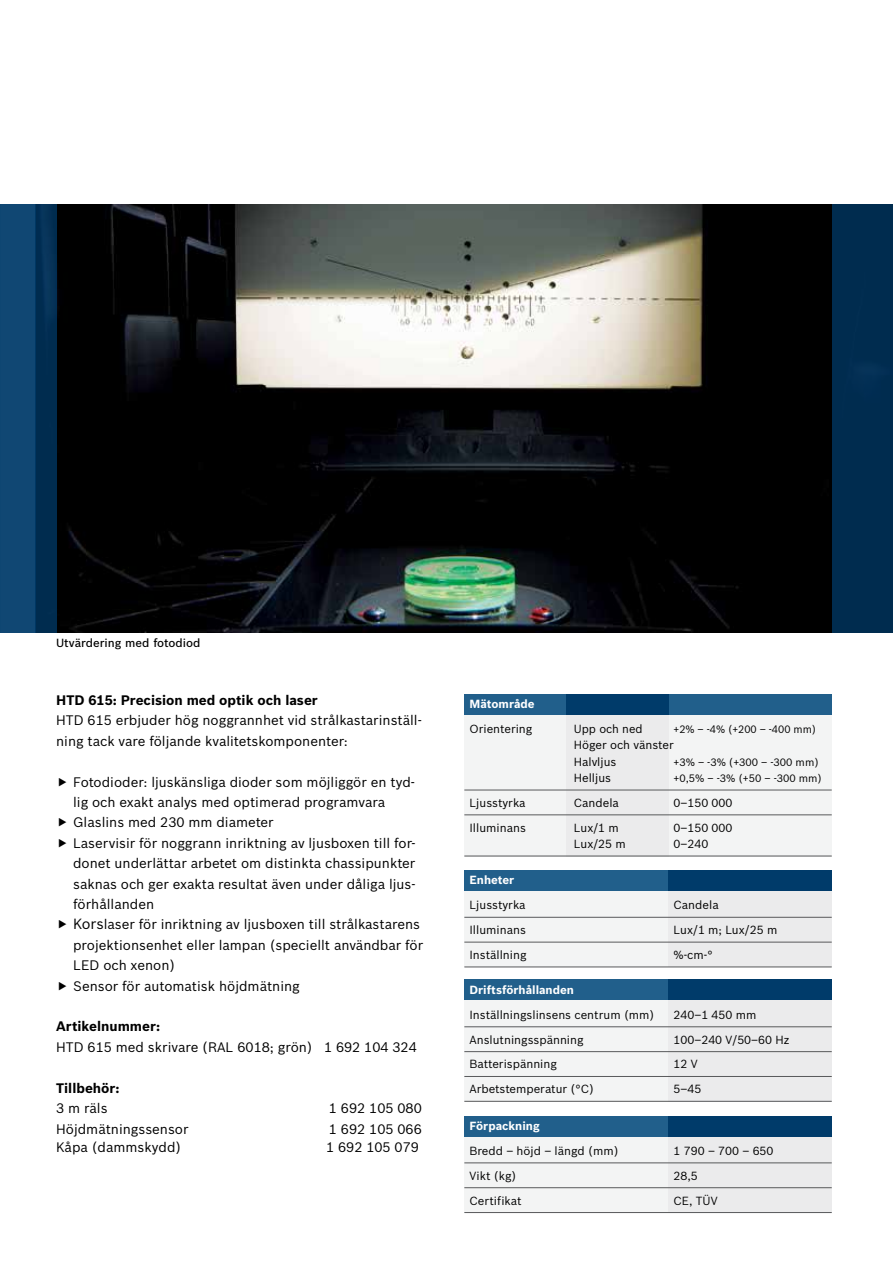
<style>
.page{position:relative;width:893px;height:1263px;background:#fff}
.page>*{position:absolute;margin:0;border:0;box-sizing:border-box;transform-origin:0 0}
.t1{font:13.5px/20.4px "Bosch Sans";color:#000}
.t2{font:700 13.5px "Bosch Sans";color:#000}
.t3{font:11.55px/16.4px "Bosch Sans";color:#000}
.t4{font:700 11.55px "Bosch Sans";color:#fff}
.t5{font:500 11.55px "Bosch Sans";color:#000}
.t6{font:10.5px "Bosch Sans";color:#000}
.s1{font-size:14.4px}
</style>
<div class="page">
<img style="left:56px;top:204px;width:776px;height:429px">
<div style="left:0;top:204px;width:56px;height:429px;background:#002c4f"></div>
<div style="left:0;top:204px;width:36px;height:429px;background:#104773"></div>
<div style="left:464px;top:980px;width:368px;height:122px;background:#f3f4f4"></div>
<div style="left:668px;top:980px;width:164px;height:121px;background:#ebebec"></div>
<div style="left:464px;top:980px;width:212px;height:20px;background:#215f8b"></div>
<div style="left:668px;top:980px;width:164px;height:20px;background:#003b6a"></div>
<hr style="left:464px;top:1026px;width:368px;height:1px;background:#58595b">
<hr style="left:464px;top:1051px;width:368px;height:1px;background:#58595b">
<hr style="left:464px;top:1076px;width:368px;height:1px;background:#58595b">
<hr style="left:464px;top:1101px;width:368px;height:1px;background:#58595b">
<div style="left:464px;top:1116px;width:368px;height:96px;background:#f3f4f4"></div>
<div style="left:668px;top:1116px;width:164px;height:96px;background:#ebebec"></div>
<div style="left:464px;top:1116px;width:200px;height:20px;background:#215f8b"></div>
<div style="left:664px;top:1116px;width:166px;height:20px;background:#215f8b"></div>
<div style="left:668px;top:1116px;width:164px;height:20px;background:#003b6a"></div>
<hr style="left:464px;top:1162px;width:368px;height:1px;background:#58595b">
<hr style="left:464px;top:1187px;width:368px;height:1px;background:#58595b">
<hr style="left:464px;top:1212px;width:368px;height:1px;background:#58595b">
<div style="left:832px;top:204px;width:61px;height:429px;background:#002c4f"></div>
<div style="left:464px;top:694px;width:368px;height:162px;background:#f3f4f4"></div>
<div style="left:566px;top:694px;width:102px;height:162px;background:#ebebec"></div>
<div style="left:464px;top:694px;width:107px;height:20px;background:#215f8b"></div>
<div style="left:664px;top:694px;width:168px;height:20px;background:#215f8b"></div>
<div style="left:566px;top:694px;width:102px;height:20px;background:#003b6a"></div>
<hr style="left:464px;top:790px;width:368px;height:1px;background:#58595b">
<hr style="left:464px;top:814px;width:368px;height:1px;background:#58595b">
<hr style="left:464px;top:856px;width:368px;height:1px;background:#58595b">
<div style="left:464px;top:870px;width:368px;height:97px;background:#f3f4f4"></div>
<div style="left:668px;top:870px;width:164px;height:97px;background:#ebebec"></div>
<div style="left:464px;top:870px;width:204px;height:21px;background:#215f8b"></div>
<div style="left:668px;top:870px;width:164px;height:21px;background:#003b6a"></div>
<hr style="left:464px;top:917px;width:368px;height:1px;background:#58595b">
<hr style="left:464px;top:942px;width:368px;height:1px;background:#58595b">
<hr style="left:464px;top:966px;width:368px;height:1px;background:#58595b">
<p class="t5" style="left:56px;top:635px;width:146px">Utvärdering med fotodiod</p>
<p class="t2" style="left:56px;top:691px;width:263px">HTD 615: Precision med optik och laser</p>
<p class="t1" style="left:56px;top:710px;width:367px">HTD 615 erbjuder hög noggrannhet vid strålkastarinställ&shy;ning tack vare följande kvalitetskomponenter:</p>
<p class="t1" style="left:73px;top:771px;width:352px">Fotodioder: ljuskänsliga dioder som möjliggör en tyd&shy;lig och exakt analys med optimerad programvara Glaslins med 230 mm diameter<br>Laservisir för noggrann inriktning av ljusboxen till for&shy;donet underlättar arbetet om distinkta chassipunkter saknas och ger exakta resultat även under dåliga ljus&shy;förhållanden<br><span class="s1">Kors</span>laser för inriktning av ljusboxen till strålkastarens projektionsenhet eller lampan (speciellt användbar för LED och xenon)<br>Sensor för automatisk höjdmätning</p>
<p class="t2" style="left:56px;top:1018px;width:105px">Artikelnummer:</p>
<p class="t1" style="left:56px;top:1037px;width:362px">HTD 615 med skrivare (RAL 6018; grön) 1 692 104 324</p>
<p class="t2" style="left:56px;top:1079px;width:65px">Tillbehör:</p>
<p class="t1" style="left:56px;top:1098px;width:53px">3 m räls</p>
<p class="t1" style="left:329px;top:1098px;width:94px">1 692 105 080</p>
<p class="t1" style="left:56px;top:1118px;width:134px">Höjdmätningssensor</p>
<p class="t1" style="left:329px;top:1118px;width:94px">1 692 105 066</p>
<p class="t1" style="left:56px;top:1137px;width:127px">Kåpa (dammskydd)</p>
<p class="t1" style="left:326px;top:1137px;width:94px">1 692 105 079</p>
<p class="t4" style="left:469px;top:697px;width:67px">Mätområde</p>
<p class="t3" style="left:469px;top:720px;width:64px">Orientering</p>
<p class="t3" style="left:574px;top:720px;width:70px">Upp och ned</p>
<p class="t6" style="left:674px;top:723px;width:144px">+2% – -4% (+200 – -400 mm)</p>
<p class="t3" style="left:574px;top:737px;width:101px">Höger och vänster<br>Halvljus</p>
<p class="t6" style="left:674px;top:755px;width:147px">+3% – -3% (+300 – -300 mm)</p>
<p class="t3" style="left:574px;top:769px;width:39px">Helljus</p>
<p class="t6" style="left:674px;top:772px;width:150px">+0,5% – -3% (+50 – -300 mm)</p>
<p class="t3" style="left:469px;top:794px;width:58px">Ljusstyrka</p>
<p class="t3" style="left:574px;top:794px;width:47px">Candela</p>
<p class="t3" style="left:674px;top:794px;width:60px">0–150 000</p>
<p class="t3" style="left:469px;top:819px;width:58px">Illuminans</p>
<p class="t3" style="left:574px;top:819px;width:47px">Lux/1 m</p>
<p class="t3" style="left:674px;top:819px;width:60px">0–150 000</p>
<p class="t3" style="left:574px;top:835px;width:53px">Lux/25 m</p>
<p class="t3" style="left:674px;top:835px;width:36px">0–240</p>
<p class="t4" style="left:469px;top:873px;width:46px">Enheter</p>
<p class="t3" style="left:469px;top:897px;width:58px">Ljusstyrka</p>
<p class="t3" style="left:674px;top:897px;width:47px">Candela</p>
<p class="t3" style="left:469px;top:922px;width:58px">Illuminans</p>
<p class="t3" style="left:674px;top:922px;width:105px">Lux/1 m; Lux/25 m</p>
<p class="t3" style="left:469px;top:946px;width:59px">Inställning</p>
<p class="t3" style="left:674px;top:946px;width:40px">%-cm-°</p>
<p class="t4" style="left:469px;top:982px;width:106px">Driftsförhållanden</p>
<p class="t3" style="left:469px;top:1006px;width:186px">Inställningslinsens centrum (mm)</p>
<p class="t3" style="left:674px;top:1006px;width:84px">240–1 450 mm</p>
<p class="t3" style="left:469px;top:1031px;width:116px">Anslutningsspänning</p>
<p class="t3" style="left:674px;top:1031px;width:117px">100–240 V/50–60 Hz</p>
<p class="t3" style="left:469px;top:1056px;width:89px">Batterispänning</p>
<p class="t3" style="left:674px;top:1056px;width:26px">12 V</p>
<p class="t3" style="left:469px;top:1081px;width:126px">Arbetstemperatur (°C)</p>
<p class="t3" style="left:674px;top:1081px;width:29px">5–45</p>
<p class="t4" style="left:469px;top:1119px;width:72px">Förpackning</p>
<p class="t3" style="left:469px;top:1142px;width:151px">Bredd – höjd – längd (mm)</p>
<p class="t3" style="left:674px;top:1142px;width:101px">1 790 – 700 – 650</p>
<p class="t3" style="left:469px;top:1167px;width:48px">Vikt (kg)</p>
<p class="t3" style="left:674px;top:1167px;width:26px">28,5</p>
<p class="t3" style="left:469px;top:1192px;width:54px">Certifikat</p>
<p class="t3" style="left:674px;top:1192px;width:46px">CE, TÜV</p>
</div>
